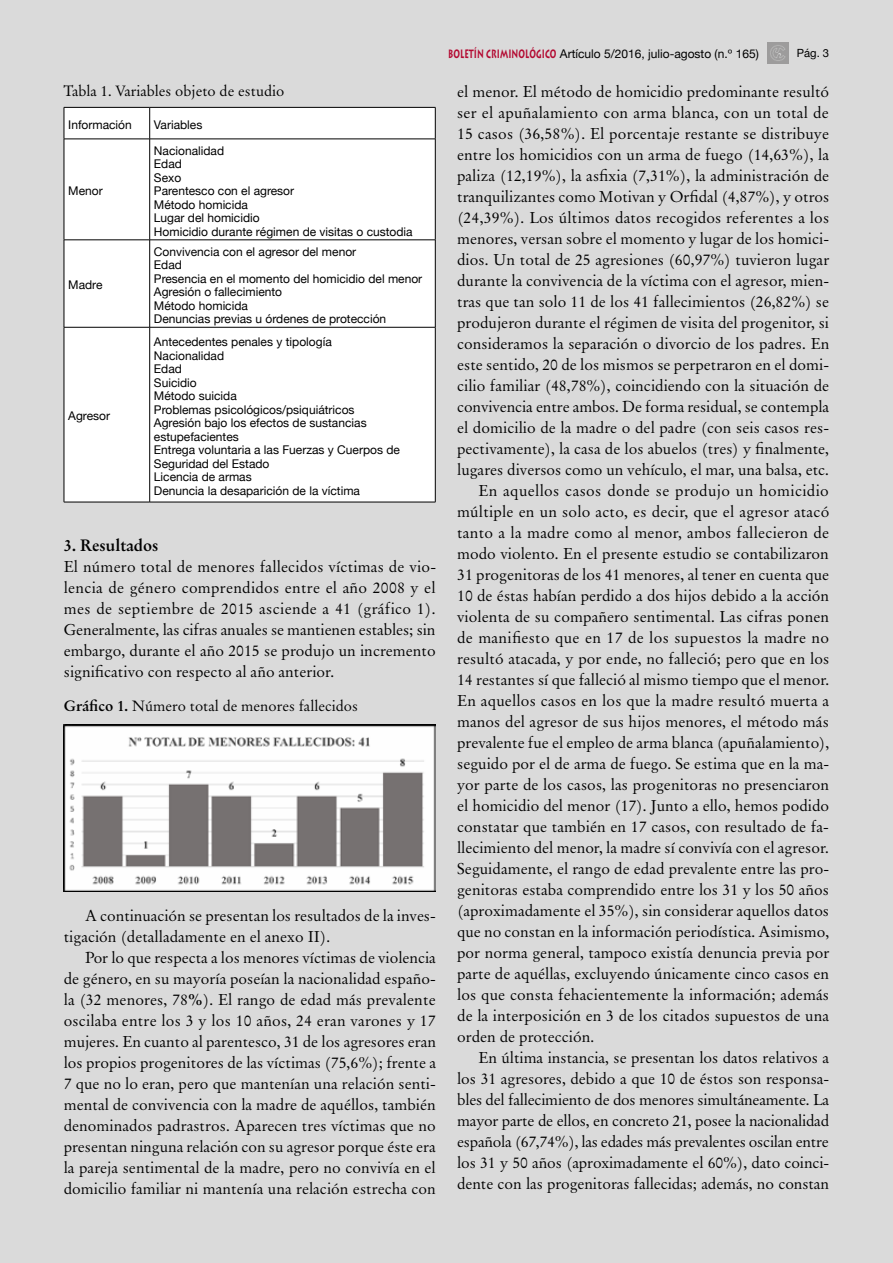
<style>
.page{position:relative;width:893px;height:1263px;background:#dadada}
.page>*{position:absolute;margin:0;border:0;box-sizing:border-box;transform-origin:0 0}
.t1{font:700 16.5px "Original Garamond BT";color:#000}
.t2{font:15.75px/21px "Original Garamond BT";color:#000;text-align:justify}
.t3{font:15.75px "Original Garamond BT";letter-spacing:.02em;color:#000}
.t4{font:15px "Original Garamond BT";color:#000}
.t5{font:12px/13.5px "Helvetica Neue";color:#000}
.t6{font:11.25px "Helvetica Neue";color:#000}
.s1{font-weight:700}
.s2{font-family:"Lithos";font-weight:700;color:#b30931}
</style>
<div class="page">
<img style="left:767px;top:43px;width:21px;height:21px">
<div style="left:65px;top:108px;width:370px;height:394px;background:#fff"></div>
<hr style="left:64px;top:108px;width:1px;height:31px;background:#000">
<hr style="left:149px;top:108px;width:1px;height:31px;background:#000">
<hr style="left:435px;top:108px;width:1px;height:31px;background:#000">
<hr style="left:64px;top:139px;width:86px;height:1px;background:#000">
<hr style="left:64px;top:139px;width:1px;height:101px;background:#000">
<hr style="left:150px;top:139px;width:285px;height:1px;background:#000">
<hr style="left:149px;top:139px;width:1px;height:101px;background:#000">
<hr style="left:435px;top:139px;width:1px;height:101px;background:#000">
<hr style="left:64px;top:240px;width:86px;height:1px;background:#000">
<hr style="left:64px;top:240px;width:1px;height:87px;background:#000">
<hr style="left:150px;top:240px;width:285px;height:1px;background:#000">
<hr style="left:149px;top:240px;width:1px;height:87px;background:#000">
<hr style="left:435px;top:240px;width:1px;height:87px;background:#000">
<hr style="left:64px;top:327px;width:86px;height:1px;background:#000">
<hr style="left:64px;top:327px;width:1px;height:175px;background:#000">
<hr style="left:150px;top:327px;width:285px;height:1px;background:#000">
<hr style="left:149px;top:327px;width:1px;height:175px;background:#000">
<hr style="left:435px;top:327px;width:1px;height:175px;background:#000">
<hr style="left:64px;top:502px;width:86px;height:1px;background:#000">
<hr style="left:150px;top:502px;width:285px;height:1px;background:#000">
<hr style="left:64px;top:107px;width:86px;height:1px;background:#000">
<hr style="left:150px;top:107px;width:285px;height:1px;background:#000">
<img style="left:64px;top:724px;width:372px;height:167px">
<p class="t4" style="left:64px;top:82px;width:222px">Tabla 1. Variables objeto de estudio</p>
<p class="t5" style="left:68px;top:118px;width:65px">Información</p>
<p class="t5" style="left:154px;top:118px;width:50px">Variables</p>
<p class="t5" style="left:68px;top:184px;width:36px">Menor</p>
<p class="t5" style="left:68px;top:278px;width:36px">Madre</p>
<p class="t5" style="left:68px;top:409px;width:43px">Agresor</p>
<p class="t5" style="left:154px;top:143px;width:260px">Nacionalidad<br>Edad<br>Sexo<br>Parentesco con el agresor<br>Método homicida<br>Lugar del homicidio<br>Homicidio durante régimen de visitas o custodia</p>
<p class="t5" style="left:154px;top:244px;width:270px">Convivencia con el agresor del menor<br>Edad<br>Presencia en el momento del homicidio del menor<br>Agresión o fallecimiento<br>Método homicida<br>Denuncias previas u órdenes de protección</p>
<p class="t5" style="left:154px;top:335px;width:248px">Antecedentes penales y tipología<br>Nacionalidad<br>Edad<br>Suicidio<br>Método suicida<br>Problemas psicológicos/psiquiátricos<br>Agresión bajo los efectos de sustancias estupefacientes<br>Entrega voluntaria a las Fuerzas y Cuerpos de<br>Seguridad del Estado<br>Licencia de armas<br>Denuncia la desaparición de la víctima</p>
<p class="t1" style="left:64px;top:535px;width:96px">3. Resultados</p>
<p class="t2" style="left:64px;top:556px;width:374px">El número total de menores fallecidos víctimas de vio&shy;lencia de género comprendidos entre el año 2008 y el mes de septiembre de 2015 asciende a 41 (gráfico 1).<br>Generalmente, las cifras anuales se mantienen estables; sin embargo, durante el año 2015 se produjo un incremento significativo con respecto al año anterior.</p>
<p class="t4" style="left:64px;top:697px;width:296px"><span class="s1">Gráfico 1.</span> Número total de menores fallecidos</p>
<p class="t2" style="left:64px;top:905px;width:374px;text-indent:21px">A continuación se presentan los resultados de la inves&shy;tigación (detalladamente en el anexo II).</p>
<p class="t2" style="left:64px;top:947px;width:374px;text-indent:21px">Por lo que respecta a los menores víctimas de violencia de género, en su mayoría poseían la nacionalidad españo&shy;la (32 menores, 78<span class="s1">%</span>). El rango de edad más prevalente oscilaba entre los 3 y los 10 años, 24 eran varones y 17 mujeres. En cuanto al parentesco, 31 de los agresores eran los propios progenitores de las víctimas (75,6%); frente a 7 que no lo eran, pero que mantenían una relación senti&shy;mental de convivencia con la madre de aquéllos, también denominados padrastros. Aparecen tres víctimas que no presentan ninguna relación con su agresor porque éste era la pareja sentimental de la madre, pero no convivía en el domicilio familiar ni mantenía una relación estrecha con</p>
<p class="t5" style="left:448px;top:47px;width:312px"><span class="s2">BOLETÍN CRIMINOLÓGICO</span> Artículo 5/2016, julio-agosto (n.º 165)</p>
<p class="t6" style="left:797px;top:47px;width:34px">Pág. 3</p>
<p class="t2" style="left:457px;top:81px;width:374px">el menor. El método de homicidio predominante resultó</p>
<p class="t2" style="left:457px;top:102px;width:373px">ser el apuñalamiento con arma blanca, con un total de</p>
<p class="t2" style="left:457px;top:123px;width:374px">15 casos (36,58%). El porcentaje restante se distribuye</p>
<p class="t2" style="left:457px;top:144px;width:373px">entre los homicidios con un arma de fuego (14,63%), la</p>
<p class="t2" style="left:457px;top:165px;width:374px">paliza (12,19%), la asfixia (7,31%), la administración de</p>
<p class="t2" style="left:457px;top:186px;width:374px">tranquilizantes como Motivan y Orfidal (4,87%), y otros</p>
<p class="t2" style="left:457px;top:207px;width:374px">(24,39%). Los últimos datos recogidos referentes a los</p>
<p class="t2" style="left:457px;top:228px;width:374px">menores, versan sobre el momento y lugar de los homici-</p>
<p class="t2" style="left:457px;top:249px;width:374px">dios. Un total de 25 agresiones (60,97%) tuvieron lugar</p>
<p class="t2" style="left:457px;top:270px;width:373px">durante la convivencia de la víctima con el agresor, mien-</p>
<p class="t2" style="left:457px;top:291px;width:374px">tras que tan solo 11 de los 41 fallecimientos (26,82%) se</p>
<p class="t2" style="left:457px;top:312px;width:374px">produjeron durante el régimen de visita del progenitor, si</p>
<p class="t2" style="left:457px;top:333px;width:374px">consideramos la separación o divorcio de los padres. En</p>
<p class="t2" style="left:457px;top:354px;width:374px">este sentido, 20 de los mismos se perpetraron en el domi-</p>
<p class="t2" style="left:457px;top:375px;width:374px">cilio familiar (48,78%), coincidiendo con la situación de</p>
<p class="t2" style="left:457px;top:396px;width:374px">convivencia entre ambos. De forma residual, se contempla</p>
<p class="t2" style="left:457px;top:417px;width:373px">el domicilio de la madre o del padre (con seis casos res-</p>
<p class="t2" style="left:457px;top:438px;width:374px">pectivamente), la casa de los abuelos (tres) y finalmente,</p>
<p class="t2" style="left:457px;top:459px;width:374px">lugares diversos como un vehículo, el mar, una balsa, etc.</p>
<p class="t3" style="left:478px;top:481px;width:352px">En aquellos casos donde se produjo un homicidio</p>
<p class="t2" style="left:457px;top:501px;width:374px">múltiple en un solo acto, es decir, que el agresor atacó</p>
<p class="t2" style="left:457px;top:522px;width:374px">tanto a la madre como al menor, ambos fallecieron de</p>
<p class="t2" style="left:457px;top:543px;width:373px">modo violento. En el presente estudio se contabilizaron</p>
<p class="t2" style="left:457px;top:564px;width:374px">31 progenitoras de los 41 menores, al tener en cuenta que</p>
<p class="t2" style="left:457px;top:585px;width:374px">10 de éstas habían perdido a dos hijos debido a la acción</p>
<p class="t2" style="left:457px;top:606px;width:374px">violenta de su compañero sentimental. Las cifras ponen</p>
<p class="t2" style="left:457px;top:627px;width:374px">de manifiesto que en 17 de los supuestos la madre no</p>
<p class="t2" style="left:457px;top:648px;width:374px">resultó atacada, y por ende, no falleció; pero que en los</p>
<p class="t2" style="left:457px;top:669px;width:374px">14 restantes sí que falleció al mismo tiempo que el menor.</p>
<p class="t2" style="left:457px;top:690px;width:374px">En aquellos casos en los que la madre resultó muerta a</p>
<p class="t2" style="left:457px;top:711px;width:373px">manos del agresor de sus hijos menores, el método más</p>
<p class="t2" style="left:457px;top:732px;width:374px">prevalente fue el empleo de arma blanca (apuñalamiento),</p>
<p class="t2" style="left:457px;top:753px;width:373px">seguido por el de arma de fuego. Se estima que en la ma-</p>
<p class="t2" style="left:457px;top:774px;width:374px">yor parte de los casos, las progenitoras no presenciaron</p>
<p class="t2" style="left:457px;top:795px;width:374px">el homicidio del menor (17). Junto a ello, hemos podido</p>
<p class="t2" style="left:457px;top:816px;width:373px">constatar que también en 17 casos, con resultado de fa-</p>
<p class="t2" style="left:457px;top:837px;width:373px">llecimiento del menor, la madre sí convivía con el agresor.</p>
<p class="t2" style="left:457px;top:858px;width:373px">Seguidamente, el rango de edad prevalente entre las pro-</p>
<p class="t2" style="left:457px;top:879px;width:374px">genitoras estaba comprendido entre los 31 y los 50 años</p>
<p class="t2" style="left:457px;top:900px;width:374px">(aproximadamente el 35%), sin considerar aquellos datos</p>
<p class="t2" style="left:457px;top:921px;width:374px">que no constan en la información periodística. Asimismo,</p>
<p class="t2" style="left:457px;top:942px;width:374px">por norma general, tampoco existía denuncia previa por</p>
<p class="t2" style="left:457px;top:963px;width:374px">parte de aquéllas, excluyendo únicamente cinco casos en</p>
<p class="t2" style="left:457px;top:984px;width:374px">los que consta fehacientemente la información; además</p>
<p class="t2" style="left:457px;top:1005px;width:374px">de la interposición en 3 de los citados supuestos de una</p>
<p class="t2" style="left:457px;top:1026px;width:139px">orden de protección.</p>
<p class="t2" style="left:478px;top:1047px;width:352px">En última instancia, se presentan los datos relativos a</p>
<p class="t2" style="left:457px;top:1068px;width:374px">los 31 agresores, debido a que 10 de éstos son responsa-</p>
<p class="t2" style="left:457px;top:1089px;width:374px">bles del fallecimiento de dos menores simultáneamente. La</p>
<p class="t2" style="left:457px;top:1110px;width:374px">mayor parte de ellos, en concreto 21, posee la nacionalidad</p>
<p class="t2" style="left:457px;top:1131px;width:373px">española (67,74%), las edades más prevalentes oscilan entre</p>
<p class="t2" style="left:457px;top:1152px;width:374px">los 31 y 50 años (aproximadamente el 60%), dato coinci-</p>
<p class="t2" style="left:457px;top:1173px;width:374px">dente con las progenitoras fallecidas; además, no constan</p>
</div>
